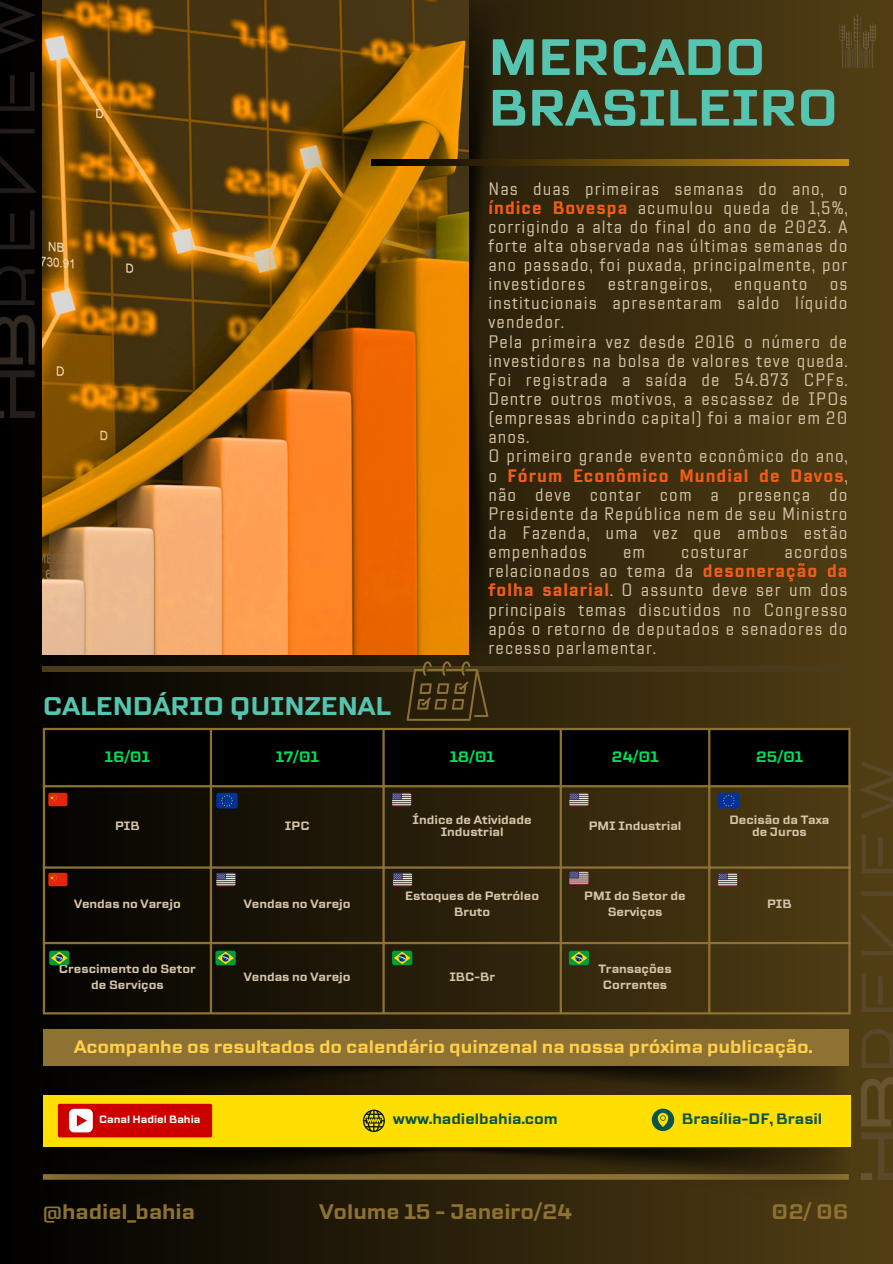
<style>
.page{position:relative;width:893px;height:1264px;background:#fff}
.page>*{position:absolute;margin:0;border:0;box-sizing:border-box;transform-origin:0 0}
.t1{font:700 51px/50.7px "TT Lakes Neue";color:#55c4b0}
.t2{font:700 25.5px "TT Lakes Neue";color:#55c4b0}
.t3{font:700 21px "TT Lakes Neue";color:#8d7234}
.t4{font:18px/19.2px "TT Lakes Neue Cond";letter-spacing:.06em;color:#d6c4a9;text-align:justify}
.t5{font:700 18px "TT Lakes Neue";color:#ffd04c}
.t6{font:700 15px "TT Lakes Neue";color:#0b5448}
.t7{font:700 15px "TT Lakes Neue";color:#00de59}
.t8{font:700 12px/16px "TT Lakes Neue";color:#d6c4a9;text-align:center}
.t9{font:700 10.5px "TT Lakes Neue";color:#fff}
.s1{font-weight:700;color:#f25d19}
</style>
<div class="page">
<div style="left:0;top:0;width:892px;height:1263px;background:linear-gradient(to right,#030201,#513e14)"></div>
<img style="left:468px;top:0;width:51px;height:654px">
<img style="left:43px;top:0;width:425px;height:654px">
<img style="left:43px;top:1065px;width:805px;height:30px">
<div style="left:43px;top:1095px;width:807px;height:51px;background:#ffde02"></div>
<svg style="left:651px;top:1108px;width:23px;height:18px"></svg>
<svg style="left:363px;top:1109px;width:22px;height:17px"></svg>
<div style="left:45px;top:730px;width:803px;height:55px;background:#000"></div>
<hr style="left:43px;top:730px;width:2px;height:282px;background:#8d7234">
<hr style="left:210px;top:730px;width:2px;height:282px;background:#8d7234">
<hr style="left:382px;top:730px;width:2px;height:282px;background:#8d7234">
<hr style="left:559px;top:730px;width:3px;height:282px;background:#8d7234">
<hr style="left:708px;top:730px;width:2px;height:282px;background:#8d7234">
<hr style="left:848px;top:730px;width:2px;height:282px;background:#8d7234">
<hr style="left:43px;top:728px;width:807px;height:2px;background:#8d7234">
<hr style="left:43px;top:785px;width:807px;height:2px;background:#8d7234">
<hr style="left:43px;top:866px;width:807px;height:2px;background:#8d7234">
<hr style="left:43px;top:941px;width:807px;height:3px;background:#8d7234">
<hr style="left:43px;top:1012px;width:807px;height:2px;background:#8d7234">
<svg style="left:371px;top:160px;width:477px;height:6px;background:#62470a"></svg>
<div style="left:43px;top:666px;width:805px;height:6px;background:#493b1b"></div>
<svg style="left:406px;top:661px;width:82px;height:59px;background:#403314"></svg>
<img style="left:836px;top:14px;width:42px;height:56px">
<img style="left:0;top:315px;width:38px;height:102px">
<img style="left:0;top:0;width:37px;height:305px">
<img style="left:857px;top:1077px;width:35px;height:102px">
<img style="left:859px;top:750px;width:33px;height:317px">
<div style="left:58px;top:1103px;width:154px;height:34px;background:#c00;border-radius:2px"></div>
<div style="left:69px;top:1108px;width:24px;height:24px;background:#fff;border-radius:5px"></div>
<svg style="left:77px;top:1115px;width:10px;height:11px"></svg>
<div style="left:43px;top:1029px;width:805px;height:36px;background:#8d7234"></div>
<svg style="left:569px;top:792px;width:19px;height:14px"></svg>
<img style="left:43px;top:1126px;width:808px;height:86px">
<svg style="left:393px;top:872px;width:19px;height:14px"></svg>
<svg style="left:569px;top:871px;width:19px;height:13px"></svg>
<svg style="left:718px;top:872px;width:19px;height:14px"></svg>
<svg style="left:216px;top:872px;width:19px;height:14px"></svg>
<div style="left:392px;top:950px;width:20px;height:15px;background:#009b3a;border-radius:2px"></div>
<svg style="left:394px;top:951px;width:16px;height:13px"></svg>
<div style="left:569px;top:950px;width:20px;height:15px;background:#009b3a;border-radius:2px"></div>
<svg style="left:571px;top:951px;width:16px;height:13px"></svg>
<div style="left:49px;top:950px;width:20px;height:15px;background:#009b3a;border-radius:2px"></div>
<svg style="left:51px;top:951px;width:17px;height:13px"></svg>
<div style="left:48px;top:792px;width:19px;height:14px;background:#de2910;border-radius:2px"></div>
<svg style="left:50px;top:795px;width:7px;height:6px"></svg>
<div style="left:48px;top:872px;width:19px;height:14px;background:#de2910;border-radius:2px"></div>
<svg style="left:50px;top:875px;width:7px;height:6px"></svg>
<div style="left:216px;top:792px;width:22px;height:16px;background:#039;border-radius:2px"></div>
<svg style="left:221px;top:795px;width:12px;height:11px"></svg>
<svg style="left:392px;top:792px;width:19px;height:14px"></svg>
<div style="left:718px;top:792px;width:21px;height:16px;background:#039;border-radius:2px"></div>
<svg style="left:723px;top:795px;width:11px;height:11px"></svg>
<div style="left:215px;top:950px;width:21px;height:15px;background:#009b3a;border-radius:2px"></div>
<svg style="left:217px;top:951px;width:17px;height:13px"></svg>
<p class="t1" style="left:488px;top:32px;width:351px">MERCADO<br>BRASILEIRO</p>
<p class="t2" style="left:43px;top:688px;width:350px">CALENDÁRIO QUINZENAL</p>
<p class="t4" style="left:488px;top:179px;width:360px">Nas duas primeiras semanas do ano, o <span class="s1">índice Bovespa</span> acumulou queda de 1,5%, corrigindo a alta do final do ano de 2023. A forte alta observada nas últimas semanas do ano passado, foi puxada, principalmente, por investidores estrangeiros, enquanto os institucionais apresentaram saldo líquido vendedor.</p>
<p class="t4" style="left:488px;top:332px;width:360px">Pela primeira vez desde 2016 o número de investidores na bolsa de valores teve queda.<br>Foi registrada a saída de 54.873 CPFs.<br>Dentre outros motivos, a escassez de IPOs (empresas abrindo capital) foi a maior em 20 anos.</p>
<p class="t4" style="left:488px;top:446px;width:360px">O primeiro grande evento econômico do ano, o <span class="s1">Fórum Econômico Mundial de Davos</span>, não deve contar com a presença do Presidente da República nem de seu Ministro da Fazenda, uma vez que ambos estão empenhados</p>
<p class="t4" style="left:488px;top:542px;width:360px;text-indent:296px">acordos relacionados ao tema da <span class="s1">desoneração da folha salarial</span>. O assunto deve ser um dos principais temas discutidos no Congresso após o retorno de deputados e senadores do recesso parlamentar.</p>
<p class="t4" style="left:623px;top:542px;width:24px">em</p>
<p class="t4" style="left:681px;top:542px;width:69px">costurar</p>
<p class="t7" style="left:105px;top:746px;width:47px">16/01</p>
<p class="t7" style="left:276px;top:746px;width:45px">17/01</p>
<p class="t7" style="left:449px;top:746px;width:46px">18/01</p>
<p class="t7" style="left:611px;top:746px;width:48px">24/01</p>
<p class="t7" style="left:755px;top:746px;width:49px">25/01</p>
<p class="t8" style="left:115px;top:817px;width:26px">PIB</p>
<p class="t8" style="left:285px;top:817px;width:26px">IPC</p>
<p class="t8" style="left:412px;top:813px;width:121px;line-height:12px">Índice de Atividade<br>Industrial</p>
<p class="t8" style="left:588px;top:817px;width:94px">PMI Industrial</p>
<p class="t8" style="left:729px;top:813px;width:101px;line-height:12px">Decisão da Taxa de Juros</p>
<p class="t8" style="left:74px;top:896px;width:108px">Vendas no Varejo</p>
<p class="t8" style="left:244px;top:896px;width:108px">Vendas no Varejo</p>
<p class="t8" style="left:405px;top:888px;width:135px">Estoques de Petróleo<br>Bruto</p>
<p class="t8" style="left:584px;top:888px;width:103px">PMI do Setor de<br>Serviços</p>
<p class="t8" style="left:767px;top:896px;width:26px">PIB</p>
<p class="t8" style="left:59px;top:960px;width:138px">Crescimento do Setor de Serviços</p>
<p class="t8" style="left:244px;top:968px;width:108px">Vendas no Varejo</p>
<p class="t8" style="left:449px;top:968px;width:47px">IBC-Br</p>
<p class="t8" style="left:598px;top:960px;width:75px">Transações<br>Correntes</p>
<p class="t5" style="left:74px;top:1033px;width:740px">Acompanhe os resultados do calendário quinzenal na nossa próxima publicação.</p>
<p class="t9" style="left:99px;top:1112px;width:103px">Canal Hadiel Bahia</p>
<p class="t6" style="left:393px;top:1108px;width:166px">www.hadielbahia.com</p>
<p class="t6" style="left:681px;top:1108px;width:142px">Brasília-DF, Brasil</p>
<p class="t3" style="left:43px;top:1196px;width:154px">@hadiel_bahia</p>
<p class="t3" style="left:771px;top:1196px;width:79px">02/ 06</p>
<p class="t3" style="left:319px;top:1196px;width:254px">Volume 15 - Janeiro/24</p>
</div>
